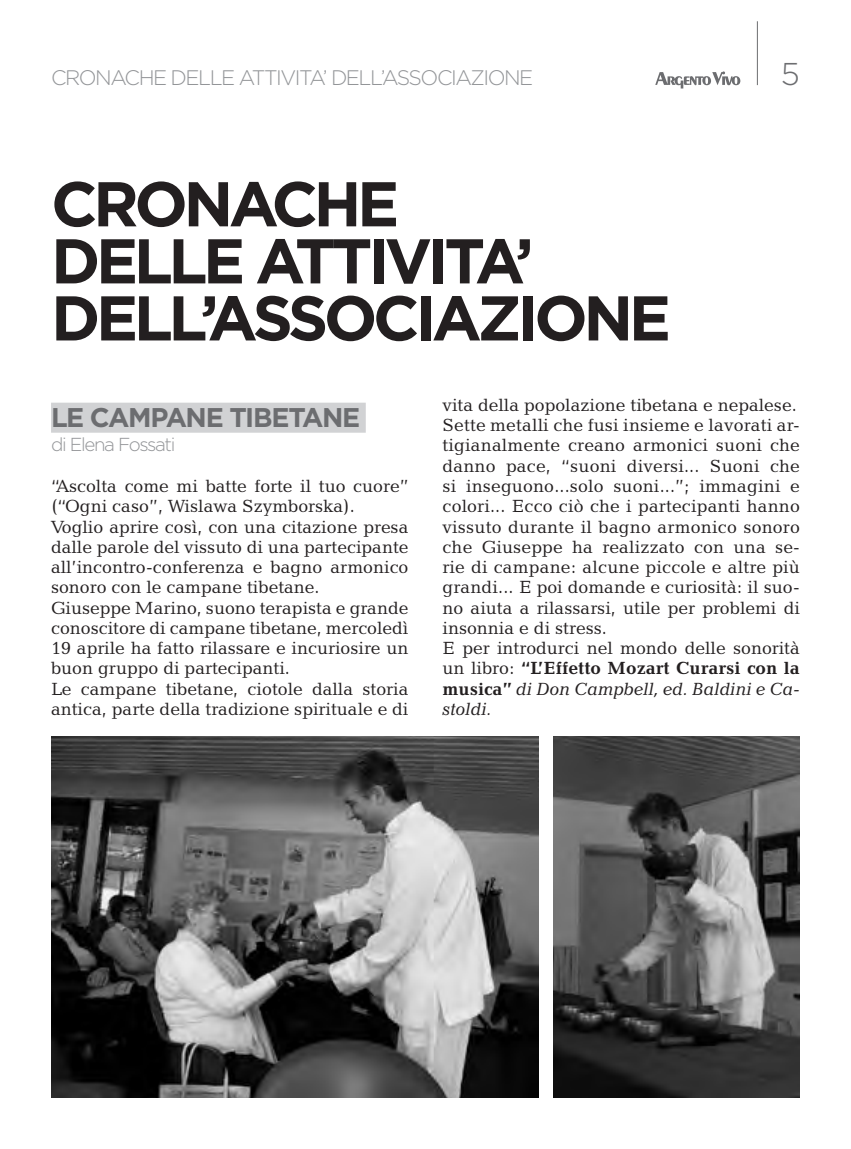
<style>
.page{position:relative;width:851px;height:1149px;background:#fff}
.page>*{position:absolute;margin:0;border:0;box-sizing:border-box;transform-origin:0 0}
.t1{font:700 63px/57px "Gotham";letter-spacing:-.07em;color:#231f20}
.t2{font:300 31.5px "Gotham";color:#6c6d70}
.t3{font:700 27px "Gotham";letter-spacing:-.05em;color:#6c6d70}
.t4{font:300 21px "Gotham";letter-spacing:-.07em;color:#939598}
.t5{font:300 18.75px "Gotham";letter-spacing:-.07em;color:#939598}
.t6{font:18px/20.2px "Candida BT";color:#231f20}
.s1{font-weight:700}
.s2{font-style:italic}
</style>
<div class="page">
<svg style="left:655px;top:71px;width:85px;height:17px"></svg>
<hr style="left:757px;top:21px;width:1px;height:64px;background:#6c6d70">
<div style="left:51px;top:402px;width:315px;height:30px;background:#d1d2d4"></div>
<img style="left:51px;top:736px;width:488px;height:361px">
<img style="left:553px;top:736px;width:246px;height:361px">
<p class="t4" style="left:51px;top:64px;width:483px">CRONACHE DELLE ATTIVITA’ DELL’ASSOCIAZIONE</p>
<h1 class="t1" style="left:51px;top:175px;width:621px">CRONACHE<br>DELLE ATTIVITA’<br>DELL’ASSOCIAZIONE</h1>
<h2 class="t2" style="left:780px;top:54px;width:21px">5</h2>
<h3 class="t3" style="left:51px;top:399px;width:311px">LE CAMPANE TIBETANE</h3>
<p class="t5" style="left:51px;top:433px;width:126px">di Elena Fossati</p>
<p class="t6" style="left:51px;top:475px;width:359px">“Ascolta come mi batte forte il tuo cuore” (“Ogni caso”, Wislawa Szymborska).<br>Voglio aprire così, con una citazione presa dalle parole del vissuto di una partecipante all’incontro-conferenza e bagno armonico sonoro con le campane tibetane.<br>Giuseppe Marino, suono terapista e grande conoscitore di campane tibetane, mercoledì 19 aprile ha fatto rilassare e incuriosire un buon gruppo di partecipanti.<br>Le campane tibetane, ciotole dalla storia antica, parte della tradizione spirituale e di</p>
<p class="t6" style="left:442px;top:394px;width:359px">vita della popolazione tibetana e nepalese.<br>Sette metalli che fusi insieme e lavorati ar&shy;tigianalmente creano armonici suoni che danno pace, “suoni diversi... Suoni che si inseguono...solo suoni...”; immagini e colori... Ecco ciò che i partecipanti hanno vissuto durante il bagno armonico sonoro che Giuseppe ha realizzato con una se&shy;rie di campane: alcune piccole e altre più grandi... E poi domande e curiosità: il suo&shy;no aiuta a rilassarsi, utile per problemi di insonnia e di stress.<br>E per introdurci nel mondo delle sonorità un libro: <span class="s1">“L’Effetto Mozart Curarsi con la musica”</span> <span class="s2">di Don Campbell, ed. Baldini e Ca&shy;stoldi.</span></p>
</div>
